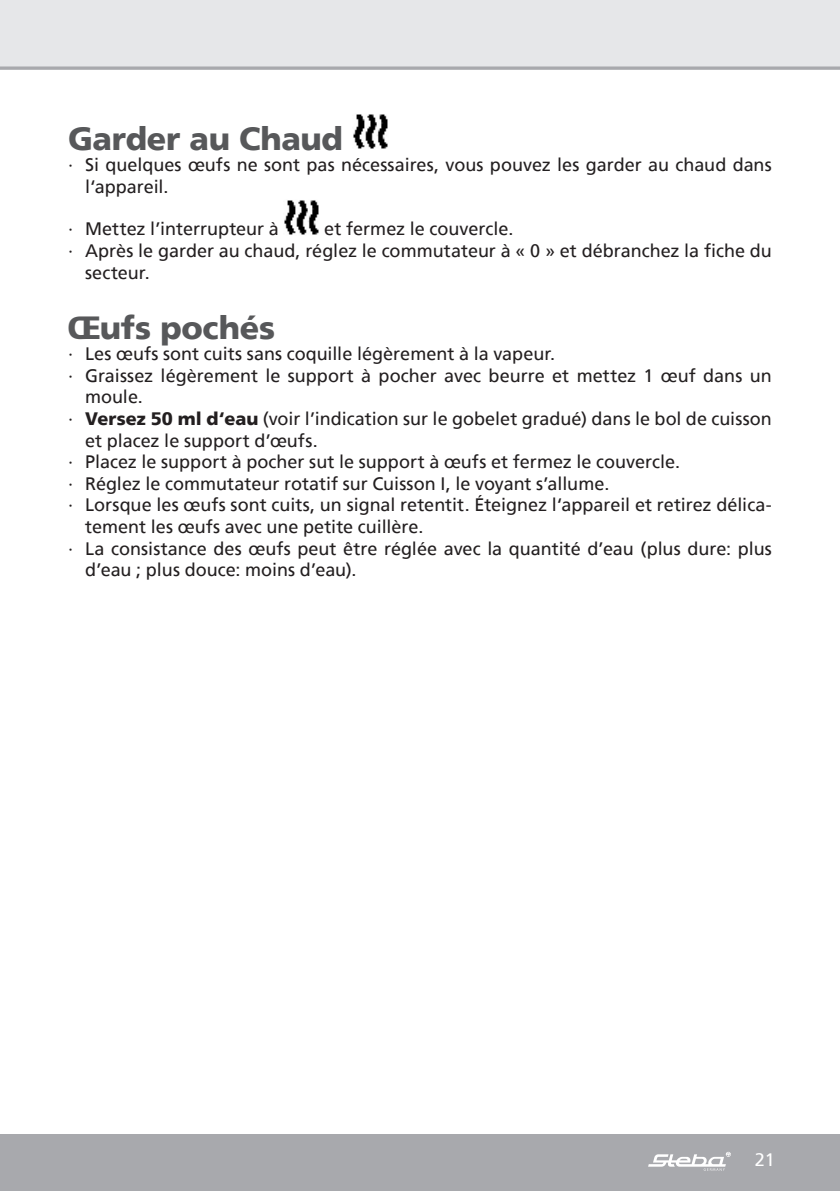
<style>
.page{position:relative;width:840px;height:1191px;background:#fff}
.page>*{position:absolute;margin:0;border:0;box-sizing:border-box;transform-origin:0 0}
.t1{font:900 32px "Frutiger";letter-spacing:-.01em;color:#57585a}
.t2{font:18px/21.6px "Frutiger";color:#231f20}
.t3{font:18px "Frutiger";color:#fff}
.s1{font-weight:900}
</style>
<div class="page">
<div style="left:0;top:0;width:839px;height:68px;background:#e6e7e9"></div>
<div style="left:0;top:1134px;width:839px;height:57px;background:#a8a9ad"></div>
<svg style="left:648px;top:1151px;width:82px;height:19px"></svg>
<svg style="left:0;top:66px;width:839px;height:4px;background:#b3b4b8"></svg>
<img style="left:353px;top:114px;width:35px;height:35px">
<img style="left:284px;top:200px;width:35px;height:35px">
<h1 class="t1" style="left:68px;top:125px;width:276px">Garder au Chaud</h1>
<p class="t2" style="left:85px;top:154px;width:687px;text-indent:-17px">∙ Si quelques œufs ne sont pas nécessaires, vous pouvez les garder au chaud dans l‘appareil.</p>
<p class="t2" style="left:68px;top:218px;width:212px">∙ Mettez l’interrupteur à</p>
<p class="t2" style="left:324px;top:220px;width:190px">et fermez le couvercle.</p>
<p class="t2" style="left:68px;top:240px;width:704px">∙ Après le garder au chaud, réglez le commutateur à « 0 » et débranchez la fiche du</p>
<p class="t2" style="left:85px;top:263px;width:66px">secteur.</p>
<h1 class="t1" style="left:68px;top:314px;width:208px">Œufs pochés</h1>
<p class="t2" style="left:68px;top:343px;width:488px">∙ Les œufs sont cuits sans coquille légèrement à la vapeur.</p>
<p class="t2" style="left:68px;top:364px;width:704px">∙ Graissez légèrement le support à pocher avec beurre et mettez 1 œuf dans un</p>
<p class="t2" style="left:85px;top:388px;width:59px">moule.</p>
<p class="t2" style="left:68px;top:408px;width:704px">∙ <span class="s1">Versez 50 ml d‘eau</span> (voir l’indication sur le gobelet gradué) dans le bol de cuisson</p>
<p class="t2" style="left:85px;top:431px;width:234px">et placez le support d’œufs.</p>
<p class="t2" style="left:68px;top:451px;width:613px">∙ Placez le support à pocher sut le support à œufs et fermez le couvercle.</p>
<p class="t2" style="left:68px;top:472px;width:542px">∙ Réglez le commutateur rotatif sur Cuisson I, le voyant s’allume.</p>
<p class="t2" style="left:68px;top:494px;width:704px">∙ Lorsque les œufs sont cuits, un signal retentit. Éteignez l‘appareil et retirez délica-</p>
<p class="t2" style="left:85px;top:517px;width:340px">tement les œufs avec une petite cuillère.</p>
<p class="t2" style="left:68px;top:537px;width:705px">∙ La consistance des œufs peut être réglée avec la quantité d’eau (plus dure: plus</p>
<p class="t2" style="left:85px;top:560px;width:273px">d’eau ; plus douce: moins d’eau).</p>
<p class="t3" style="left:754px;top:1152px;width:22px">21</p>
</div>
